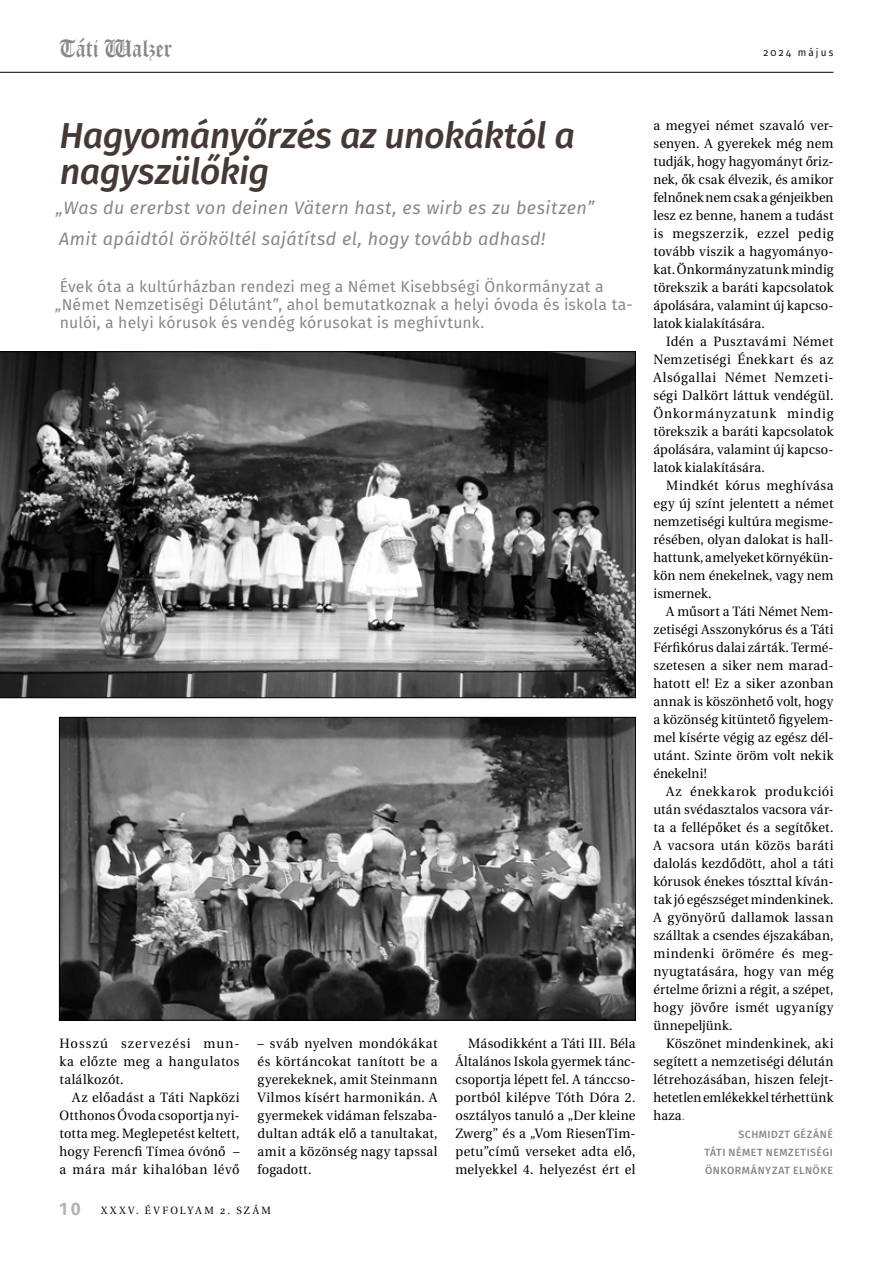
<style>
.page{position:relative;width:893px;height:1263px;background:#fff}
.page>*{position:absolute;margin:0;border:0;box-sizing:border-box;transform-origin:0 0}
.t1{font:italic 500 36px/36px "Fira Sans";letter-spacing:-.015em;color:#453935}
.t2{font:27px "Abbey Blk CE";letter-spacing:.01em;color:#87888a;scale:.95 1}
.t3{font:italic 18px/30.8px "Fira Sans";letter-spacing:.02em;color:#87888a}
.t4{font:700 18px "Fira Sans";color:#b1b3b4;scale:.95 1}
.t5{font:15.75px "Fira Sans";letter-spacing:.01em;color:#87888a}
.t6{font:13.5px/18px "Heuristica";letter-spacing:.015em;color:#000;text-align:justify;scale:.96 1}
.t7{font:13.5px/18px "Heuristica";letter-spacing:.015em;color:#000;text-align:justify;scale:.95 1}
.t8{font:500 10.5px/18px "Fira Sans";letter-spacing:.05em;color:#87888a;text-align:justify}
.t9{font:10.5px "Heuristica";letter-spacing:.255em;color:#000;scale:.95 1}
.t10{font:10.5px "Fira Sans";letter-spacing:.22em;color:#000;scale:.95 1}
.s1{color:#87888a}
</style>
<div class="page">
<hr style="left:0;top:72px;width:833px;height:1px;background:#000">
<svg style="left:0;top:351px;width:636px;height:347px"></svg>
<img style="left:61px;top:719px;width:573px;height:299px">
<div style="left:59px;top:717px;width:577px;height:303px;border:1px solid #000"></div>
<h2 class="t2" style="left:60px;top:32px;width:120px">Táti Walzer</h2>
<p class="t10" style="left:763px;top:44px;width:75px">2024 május</p>
<h1 class="t1" style="left:59px;top:115px;width:517px">Hagyományőrzés az unokáktól a nagyszülőkig</h1>
<h3 class="t3" style="left:56px;top:192px;width:540px">„Was du ererbst von deinen Vätern hast, es wirb es zu besitzen”<br>Amit apáidtól örököltél sajátítsd el, hogy tovább adhasd!</h3>
<p class="t5" style="left:60px;top:274px;width:545px">Évek óta a kultúrházban rendezi meg a Német Kisebbségi Önkormányzat a</p>
<p class="t5" style="left:55px;top:292px;width:579px">„Német Nemzetiségi Délutánt”, ahol bemutatkoznak a helyi óvoda és iskola ta-</p>
<p class="t5" style="left:60px;top:310px;width:426px">nulói, a helyi kórusok és vendég kórusokat is meghívtunk.</p>
<p class="t6" style="left:60px;top:1034px;width:189px">Hosszú szervezési mun&shy;ka előzte meg a hangulatos találkozót.</p>
<p class="t6" style="left:60px;top:1088px;width:189px;text-indent:13px">Az előadást a Táti Napközi Otthonos Óvoda csoportja nyi&shy;totta meg. Meglepetést keltett, hogy Ferencfi Tímea óvónő – a mára már kihalóban lévő</p>
<p class="t6" style="left:257px;top:1034px;width:189px">– sváb nyelven mondókákat és körtáncokat tanított be a gyerekeknek, amit Steinmann Vilmos kísért harmonikán. A gyermekek vidáman felszaba&shy;dultan adták elő a tanultakat, amit a közönség nagy tapssal fogadott.</p>
<p class="t6" style="left:455px;top:1034px;width:189px;text-indent:13px">Másodikként a Táti III. Béla Általános Iskola gyermek tánc&shy;csoportja lépett fel. A tánccso&shy;portból kilépve Tóth Dóra 2. osztályos tanuló a „Der kleine Zwerg” és a „Vom RiesenTim&shy;petu”című verseket adta elő, melyekkel 4. helyezést ért el</p>
<h3 class="t4" style="left:60px;top:1194px;width:24px">10</h3>
<p class="t9" style="left:101px;top:1202px;width:180px">XXXV. ÉVFOLYAM 2. SZÁM</p>
<p class="t6" style="left:653px;top:116px;width:189px">a megyei német szavaló ver&shy;senyen. A gyerekek még nem tudják, hogy hagyományt őriz&shy;nek, ők csak élvezik, és amikor felnőnek nem csak a génjeikben lesz ez benne, hanem a tudást is megszerzik, ezzel pedig tovább viszik a hagyományo&shy;kat. Önkormányzatunk mindig törekszik a baráti kapcsolatok ápolására, valamint új kapcso&shy;latok kialakítására.</p>
<p class="t6" style="left:653px;top:332px;width:189px;text-indent:13px">Idén a Pusztavámi Német Nemzetiségi Énekkart és az Alsógallai Német Nemzeti&shy;ségi Dalkört láttuk vendégül.<br>Önkormányzatunk mindig törekszik a baráti kapcsolatok ápolására, valamint új kapcso&shy;latok kialakítására.</p>
<p class="t6" style="left:653px;top:476px;width:189px;text-indent:13px">Mindkét kórus meghívása egy új színt jelentett a német nemzetiségi kultúra megisme&shy;résében, olyan dalokat is hall&shy;hattunk, amelyeket környékün&shy;kön nem énekelnek, vagy nem ismernek.</p>
<p class="t7" style="left:653px;top:602px;width:191px;text-indent:13px">A műsort a Táti Német Nem&shy;zetiségi Asszonykórus és a Táti Férfikórus dalai zárták. Termé&shy;szetesen a siker nem marad&shy;hatott el! Ez a siker azonban annak is köszönhető volt, hogy a közönség kitüntető figyelem&shy;mel kísérte végig az egész dél&shy;utánt. Szinte öröm volt nekik énekelni!</p>
<p class="t6" style="left:653px;top:782px;width:189px;text-indent:13px">Az énekkarok produkciói után svédasztalos vacsora vár&shy;ta a fellépőket és a segítőket.<br>A vacsora után közös baráti dalolás kezdődött, ahol a táti kórusok énekes tószttal kíván&shy;tak jó egészséget mindenkinek.<br>A gyönyörű dallamok lassan szálltak a csendes éjszakában, mindenki örömére és meg&shy;nyugtatására, hogy van még értelme őrizni a régit, a szépet, hogy jövőre ismét ugyanígy ünnepeljünk.</p>
<p class="t6" style="left:653px;top:1034px;width:189px;text-indent:13px">Köszönet mindenkinek, aki segített a nemzetiségi délután létrehozásában, hiszen felejt&shy;hetetlen emlékekkel térhettünk haza<span class="s1">.</span></p>
<p class="t8" style="left:704px;top:1124px;width:130px;text-indent:34px">SCHMIDZT GÉZÁNÉ TÁTI NÉMET NEMZETISÉGI ÖNKORMÁNYZAT ELNÖKE</p>
</div>
